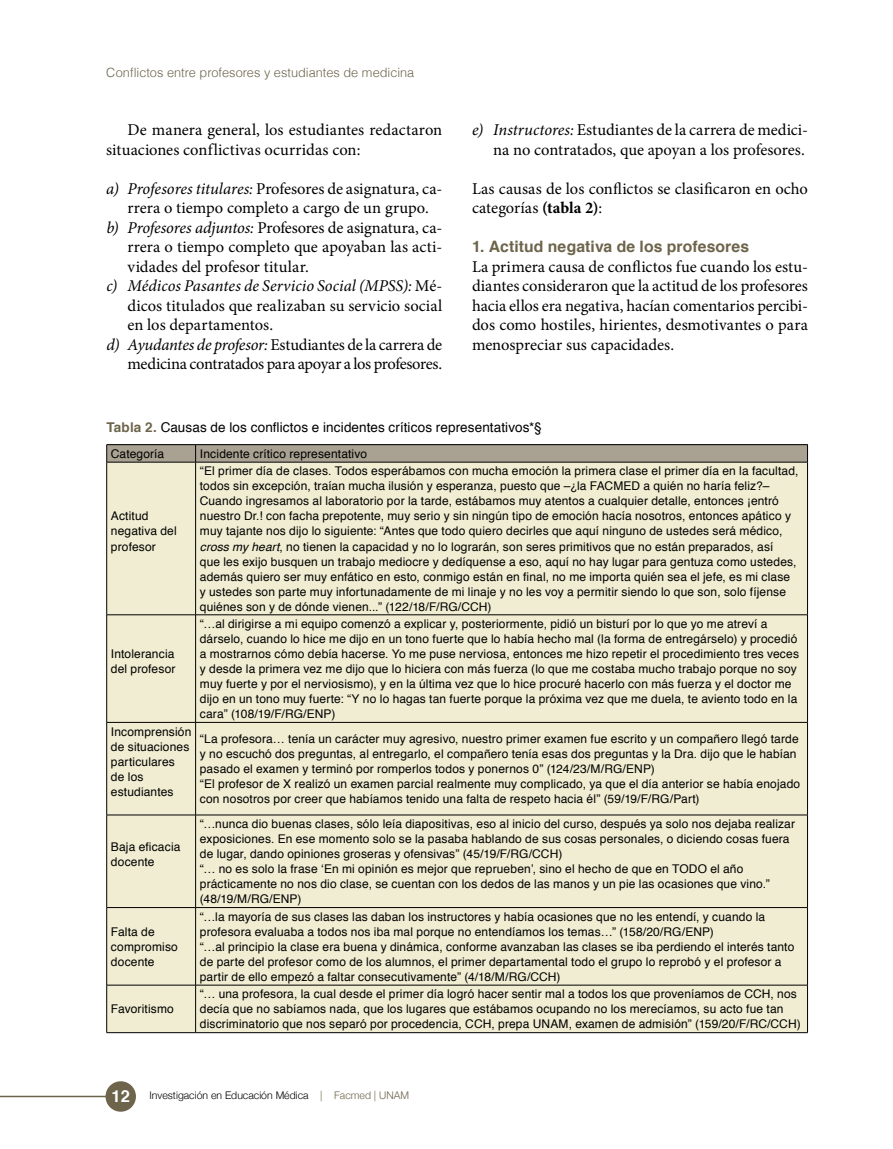
<style>
.page{position:relative;width:893px;height:1149px;background:#fff}
.page>*{position:absolute;margin:0;border:0;box-sizing:border-box;transform-origin:0 0}
.t1{font:16.5px/19.5px "Minion Pro";letter-spacing:-.005em;color:#000}
.t2{font:16.5px "Minion Pro";letter-spacing:-.03em;color:#000}
.t3{font:italic 16.5px "Minion Pro";letter-spacing:.005em;color:#000}
.t4{font:700 15.75px "Helvetica";letter-spacing:.005em;color:#6d644b}
.t5{font:13.5px "Helvetica";letter-spacing:.005em;color:#000}
.t6{font:300 12.75px "Helvetica";color:#6d644b}
.t7{font:12px/15px "Helvetica";letter-spacing:.01em;color:#000}
.t8{font:300 10.5px "Helvetica Neue";color:#000}
.s1{font-style:italic}
.s2{font-style:normal}
.s3{font-weight:700}
.s4{font-weight:700;color:#6d644b}
.s5{font-family:"Helvetica";font-weight:700;font-size:16.5px;color:#fff}
.s6{color:#6d644b}
</style>
<div class="page">
<svg style="left:106px;top:1080px;width:30px;height:31px"></svg>
<div style="left:106px;top:1081px;width:29px;height:29px;background:#6d644b;border-radius:50%"></div>
<hr style="left:0;top:1095px;width:107px;height:1px;background:#6d644b">
<div style="left:107px;top:444px;width:89px;height:18px;background:#a9a191"></div>
<div style="left:196px;top:444px;width:611px;height:18px;background:#a9a191"></div>
<div style="left:107px;top:463px;width:88px;height:569px;background:#f1edd2"></div>
<div style="left:196px;top:463px;width:611px;height:569px;background:#f1edd2"></div>
<svg style="left:195px;top:445px;width:1px;height:17px"></svg>
<hr style="left:107px;top:462px;width:89px;height:1px;background:#000">
<hr style="left:107px;top:444px;width:89px;height:1px;background:#000">
<svg style="left:106px;top:444px;width:1px;height:18px"></svg>
<hr style="left:196px;top:444px;width:612px;height:1px;background:#000">
<svg style="left:807px;top:444px;width:1px;height:18px"></svg>
<hr style="left:106px;top:462px;width:1px;height:152px;background:#000">
<hr style="left:196px;top:462px;width:612px;height:1px;background:#000">
<hr style="left:195px;top:462px;width:1px;height:152px;background:#000">
<hr style="left:807px;top:462px;width:1px;height:152px;background:#000">
<hr style="left:106px;top:614px;width:1px;height:108px;background:#000">
<hr style="left:807px;top:614px;width:1px;height:108px;background:#000">
<hr style="left:106px;top:722px;width:1px;height:92px;background:#000">
<hr style="left:807px;top:722px;width:1px;height:92px;background:#000">
<hr style="left:106px;top:814px;width:1px;height:93px;background:#000">
<hr style="left:807px;top:814px;width:1px;height:93px;background:#000">
<hr style="left:106px;top:907px;width:1px;height:77px;background:#000">
<hr style="left:807px;top:907px;width:1px;height:77px;background:#000">
<hr style="left:106px;top:984px;width:1px;height:48px;background:#000">
<hr style="left:807px;top:984px;width:1px;height:48px;background:#000">
<hr style="left:107px;top:614px;width:89px;height:1px;background:#000">
<hr style="left:196px;top:614px;width:612px;height:1px;background:#000">
<hr style="left:195px;top:614px;width:1px;height:108px;background:#000">
<hr style="left:107px;top:722px;width:89px;height:1px;background:#000">
<hr style="left:196px;top:722px;width:612px;height:1px;background:#000">
<hr style="left:195px;top:722px;width:1px;height:92px;background:#000">
<hr style="left:107px;top:814px;width:89px;height:1px;background:#000">
<hr style="left:196px;top:814px;width:612px;height:1px;background:#000">
<hr style="left:195px;top:814px;width:1px;height:93px;background:#000">
<hr style="left:107px;top:907px;width:89px;height:1px;background:#000">
<hr style="left:196px;top:907px;width:612px;height:1px;background:#000">
<hr style="left:195px;top:907px;width:1px;height:77px;background:#000">
<hr style="left:107px;top:984px;width:89px;height:1px;background:#000">
<hr style="left:107px;top:1032px;width:89px;height:1px;background:#000">
<hr style="left:196px;top:984px;width:612px;height:1px;background:#000">
<hr style="left:195px;top:984px;width:1px;height:48px;background:#000">
<hr style="left:196px;top:1032px;width:612px;height:1px;background:#000">
<p class="t6" style="left:106px;top:62px;width:310px">Conflictos entre profesores y estudiantes de medicina</p>
<h1 class="t1" style="left:106px;top:120px;width:337px;text-indent:21px">De manera general, los estudiantes redactaron situaciones conflictivas ocurridas con:</h1>
<h1 class="t1" style="left:106px;top:179px;width:337px"><span class="s1">a) Profesores titulares:</span> Profesores de asignatura, ca-</h1>
<h1 class="t1" style="left:128px;top:198px;width:303px">rrera o tiempo completo a cargo de un grupo.</h1>
<h1 class="t1" style="left:106px;top:218px;width:337px"><span class="s1">b) Profesores adjuntos:</span> Profesores de asignatura, ca-</h1>
<h1 class="t1" style="left:128px;top:237px;width:316px">rrera o tiempo completo que apoyaban las acti-</h1>
<h1 class="t1" style="left:128px;top:257px;width:183px">vidades del profesor titular.</h1>
<h1 class="t3" style="left:106px;top:274px;width:337px">c) Médicos Pasantes de Servicio Social (MPSS): <span class="s2">Mé-</span></h1>
<h1 class="t1" style="left:128px;top:296px;width:316px">dicos titulados que realizaban su servicio social</h1>
<h1 class="t1" style="left:128px;top:315px;width:147px">en los departamentos.</h1>
<h1 class="t1" style="left:106px;top:335px;width:337px"><span class="s1">d) Ayudantes de profesor:</span> Estudiantes de la carrera de</h1>
<h1 class="t2" style="left:128px;top:353px;width:316px">medicina contratados para apoyar a los profesores.</h1>
<h1 class="t1" style="left:472px;top:120px;width:337px;text-align:right"><span class="s1">e) Instructores:</span> Estudiantes de la carrera de medici&shy;na no contratados, que apoyan a los profesores.</h1>
<h1 class="t1" style="left:472px;top:179px;width:337px">Las causas de los conflictos se clasificaron en ocho categorías <span class="s3">(tabla 2)</span>:</h1>
<h2 class="t4" style="left:472px;top:234px;width:279px">1. Actitud negativa de los profesores</h2>
<p class="t1" style="left:472px;top:257px;width:337px;text-align:justify">La primera causa de conflictos fue cuando los estu&shy;diantes consideraron que la actitud de los profesores hacia ellos era negativa, hacían comentarios percibi&shy;dos como hostiles, hirientes, desmotivantes o para menospreciar sus capacidades.</p>
<p class="t5" style="left:107px;top:417px;width:437px"><span class="s4">Tabla 2.</span> Causas de los conflictos e incidentes críticos representativos*§</p>
<p class="t7" style="left:111px;top:446px;width:55px">Categoría</p>
<p class="t7" style="left:200px;top:446px;width:169px">Incidente crítico representativo</p>
<p class="t7" style="left:111px;top:509px;width:67px">Actitud negativa del profesor</p>
<p class="t7" style="left:111px;top:646px;width:66px">Intolerancia del profesor</p>
<p class="t7" style="left:200px;top:464px;width:600px">“El primer día de clases. Todos esperábamos con mucha emoción la primera clase el primer día en la facultad, todos sin excepción, traían mucha ilusión y esperanza, puesto que –¿la FACMED a quién no haría feliz?– Cuando ingresamos al laboratorio por la tarde, estábamos muy atentos a cualquier detalle, entonces ¡entró nuestro Dr.! con facha prepotente, muy serio y sin ningún tipo de emoción hacía nosotros, entonces apático y muy tajante nos dijo lo siguiente: “Antes que todo quiero decirles que aquí ninguno de ustedes será médico, <span class="s1">cross my heart</span>, no tienen la capacidad y no lo lograrán, son seres primitivos que no están preparados, así<br>que les exijo busquen un trabajo mediocre y dedíquense a eso, aquí no hay lugar para gentuza como ustedes, además quiero ser muy enfático en esto, conmigo están en final, no me importa quién sea el jefe, es mi clase y ustedes son parte muy infortunadamente de mi linaje y no les voy a permitir siendo lo que son, solo fíjense quiénes son y de dónde vienen...” (122/18/F/RG/CCH)</p>
<p class="t7" style="left:200px;top:616px;width:601px">“…al dirigirse a mi equipo comenzó a explicar y, posteriormente, pidió un bisturí por lo que yo me atreví a dárselo, cuando lo hice me dijo en un tono fuerte que lo había hecho mal (la forma de entregárselo) y procedió a mostrarnos cómo debía hacerse. Yo me puse nerviosa, entonces me hizo repetir el procedimiento tres veces y desde la primera vez me dijo que lo hiciera con más fuerza (lo que me costaba mucho trabajo porque no soy muy fuerte y por el nerviosismo), y en la última vez que lo hice procuré hacerlo con más fuerza y el doctor me dijo en un tono muy fuerte: “Y no lo hagas tan fuerte porque la próxima vez que me duela, te aviento todo en la cara” (108/19/F/RG/ENP)</p>
<p class="t7" style="left:111px;top:724px;width:82px">Incomprensión de situaciones particulares de los estudiantes</p>
<p class="t7" style="left:200px;top:731px;width:602px">“La profesora… tenía un carácter muy agresivo, nuestro primer examen fue escrito y un compañero llegó tarde y no escuchó dos preguntas, al entregarlo, el compañero tenía esas dos preguntas y la Dra. dijo que le habían pasado el examen y terminó por romperlos todos y ponernos 0” (124/23/M/RG/ENP)<br>“El profesor de X realizó un examen parcial realmente muy complicado, ya que el día anterior se había enojado con nosotros por creer que habíamos tenido una falta de respeto hacia él” (59/19/F/RG/Part)</p>
<p class="t7" style="left:111px;top:839px;width:71px">Baja eficacia docente</p>
<p class="t7" style="left:200px;top:816px;width:597px">“…nunca dio buenas clases, sólo leía diapositivas, eso al inicio del curso, después ya solo nos dejaba realizar exposiciones. En ese momento solo se la pasaba hablando de sus cosas personales, o diciendo cosas fuera de lugar, dando opiniones groseras y ofensivas” (45/19/F/RG/CCH)<br>“… no es solo la frase ‘En mi opinión es mejor que reprueben’, sino el hecho de que en TODO el año prácticamente no nos dio clase, se cuentan con los dedos de las manos y un pie las ocasiones que vino.” (48/19/M/RG/ENP)</p>
<p class="t7" style="left:111px;top:924px;width:68px">Falta de compromiso docente</p>
<p class="t7" style="left:111px;top:1001px;width:64px">Favoritismo</p>
<p class="t7" style="left:200px;top:909px;width:596px">“…la mayoría de sus clases las daban los instructores y había ocasiones que no les entendí, y cuando la profesora evaluaba a todos nos iba mal porque no entendíamos los temas…” (158/20/RG/ENP)<br>“…al principio la clase era buena y dinámica, conforme avanzaban las clases se iba perdiendo el interés tanto de parte del profesor como de los alumnos, el primer departamental todo el grupo lo reprobó y el profesor a partir de ello empezó a faltar consecutivamente” (4/18/M/RG/CCH)</p>
<p class="t7" style="left:200px;top:986px;width:602px">“… una profesora, la cual desde el primer día logró hacer sentir mal a todos los que proveníamos de CCH, nos decía que no sabíamos nada, que los lugares que estábamos ocupando no los merecíamos, su acto fue tan discriminatorio que nos separó por procedencia, CCH, prepa UNAM, examen de admisión” (159/20/F/RC/CCH)</p>
<p class="t8" style="left:112px;top:1086px;width:299px"><span class="s5">12</span> Investigación en Educación Médica <span class="s6">| Facmed | UNAM</span></p>
</div>
